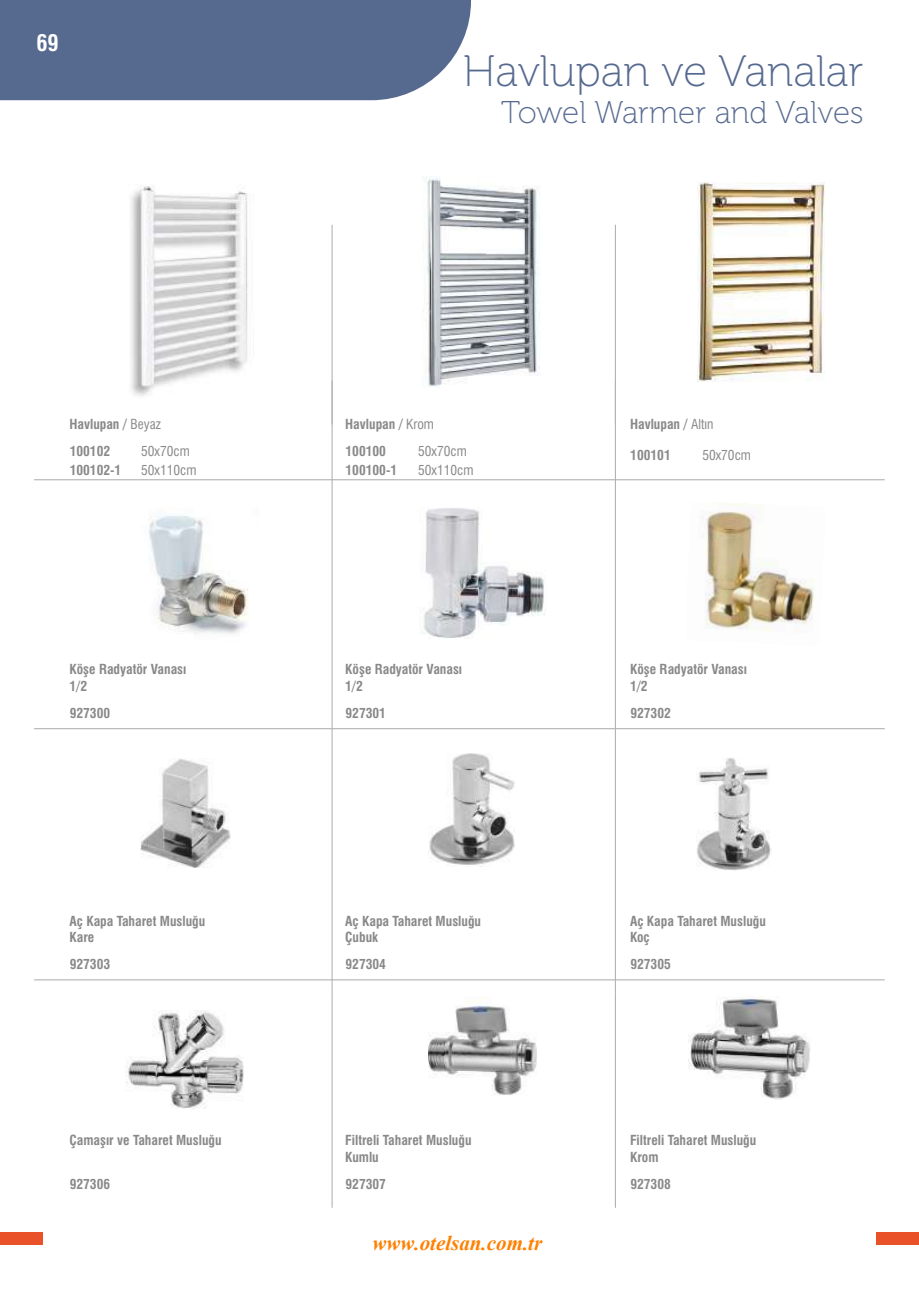
<style>
.page{position:relative;width:919px;height:1289px;background:#fff}
.page>*{position:absolute;margin:0;border:0;box-sizing:border-box;transform-origin:0 0}
.t1{font:43.95px "Museo 100";color:#56698f}
.t2{font:31.5px "Museo 100";color:#56698f}
.t3{font:700 condensed 22.5px "Swiss 721 BT";color:#fefefe}
.t4{font:italic 700 21px "Times New Roman";color:#ff8000}
.t5{font:700 condensed 13.5px/16.2px "Swiss 721 BT";color:#898989}
.t6{font:condensed 13.5px/19.2px "Swiss 721 BT";color:#898989}
.s1{font-weight:400}
</style>
<div class="page">
<div style="left:876px;top:1232px;width:42px;height:12px;background:#e95229"></div>
<div style="left:0;top:1232px;width:43px;height:12px;background:#e95229"></div>
<div style="left:0;top:0;width:471px;height:100px;background:#56698f"></div>
<hr style="left:331px;top:380px;width:1px;height:613px;background:#b2b3b3">
<hr style="left:331px;top:225px;width:1px;height:199px;background:#b2b3b3">
<hr style="left:331px;top:993px;width:1px;height:214px;background:#b2b3b3">
<hr style="left:614px;top:380px;width:2px;height:613px;background:#b2b3b3">
<hr style="left:34px;top:728px;width:850px;height:1px;background:#b2b3b3">
<hr style="left:34px;top:479px;width:850px;height:1px;background:#b2b3b3">
<hr style="left:34px;top:979px;width:850px;height:1px;background:#b2b3b3">
<hr style="left:614px;top:225px;width:2px;height:199px;background:#b2b3b3">
<hr style="left:614px;top:993px;width:2px;height:214px;background:#b2b3b3">
<img style="left:131px;top:184px;width:117px;height:212px">
<img style="left:422px;top:177px;width:119px;height:210px">
<img style="left:698px;top:183px;width:126px;height:198px">
<img style="left:148px;top:515px;width:101px;height:119px">
<img style="left:422px;top:508px;width:124px;height:130px">
<img style="left:705px;top:503px;width:109px;height:128px">
<img style="left:428px;top:1000px;width:108px;height:95px">
<img style="left:428px;top:753px;width:86px;height:112px">
<img style="left:140px;top:759px;width:90px;height:109px">
<img style="left:696px;top:758px;width:75px;height:112px">
<img style="left:126px;top:1010px;width:118px;height:97px">
<img style="left:688px;top:996px;width:122px;height:102px">
<h3 class="t3" style="left:36px;top:34px;width:24px">69</h3>
<h1 class="t1" style="left:463px;top:53px;width:402px">Havlupan ve Vanalar</h1>
<h2 class="t2" style="left:501px;top:100px;width:364px">Towel Warmer and Valves</h2>
<p class="t5" style="left:69px;top:417px;width:93px">Havlupan / <span class="s1">Beyaz</span></p>
<p class="t5" style="left:345px;top:417px;width:90px">Havlupan / <span class="s1">Krom</span></p>
<p class="t5" style="left:630px;top:417px;width:85px">Havlupan / <span class="s1">Altın</span></p>
<p class="t5" style="left:70px;top:442px;width:53px;line-height:19.2px">100102<br>100102-1</p>
<p class="t5" style="left:345px;top:442px;width:53px;line-height:19.2px">100100<br>100100-1</p>
<p class="t5" style="left:630px;top:448px;width:42px">100101</p>
<p class="t6" style="left:141px;top:442px;width:57px">50x70cm<br>50x110cm</p>
<p class="t6" style="left:418px;top:442px;width:57px">50x70cm<br>50x110cm</p>
<p class="t6" style="left:702px;top:446px;width:50px">50x70cm</p>
<p class="t5" style="left:69px;top:662px;width:118px">Köşe Radyatör Vanası<br>1/2</p>
<p class="t5" style="left:70px;top:706px;width:42px">927300</p>
<p class="t5" style="left:69px;top:914px;width:137px">Aç Kapa Taharet Musluğu<br>Kare</p>
<p class="t5" style="left:70px;top:957px;width:42px">927303</p>
<p class="t5" style="left:69px;top:1133px;width:154px">Çamaşır ve Taharet Musluğu</p>
<p class="t5" style="left:70px;top:1177px;width:42px">927306</p>
<p class="t5" style="left:345px;top:662px;width:118px">Köşe Radyatör Vanası<br>1/2</p>
<p class="t5" style="left:630px;top:662px;width:118px">Köşe Radyatör Vanası<br>1/2</p>
<p class="t5" style="left:345px;top:706px;width:42px">927301</p>
<p class="t5" style="left:630px;top:706px;width:42px">927302</p>
<p class="t5" style="left:345px;top:914px;width:137px">Aç Kapa Taharet Musluğu<br>Çubuk</p>
<p class="t5" style="left:630px;top:914px;width:137px">Aç Kapa Taharet Musluğu<br>Koç</p>
<p class="t5" style="left:345px;top:957px;width:42px">927304</p>
<p class="t5" style="left:630px;top:957px;width:42px">927305</p>
<p class="t5" style="left:345px;top:1133px;width:128px">Filtreli Taharet Musluğu<br>Kumlu</p>
<p class="t5" style="left:630px;top:1133px;width:128px">Filtreli Taharet Musluğu<br>Krom</p>
<p class="t5" style="left:345px;top:1177px;width:42px">927307</p>
<p class="t5" style="left:630px;top:1177px;width:42px">927308</p>
<h3 class="t4" style="left:372px;top:1228px;width:171px">www.otelsan.com.tr</h3>
</div>
